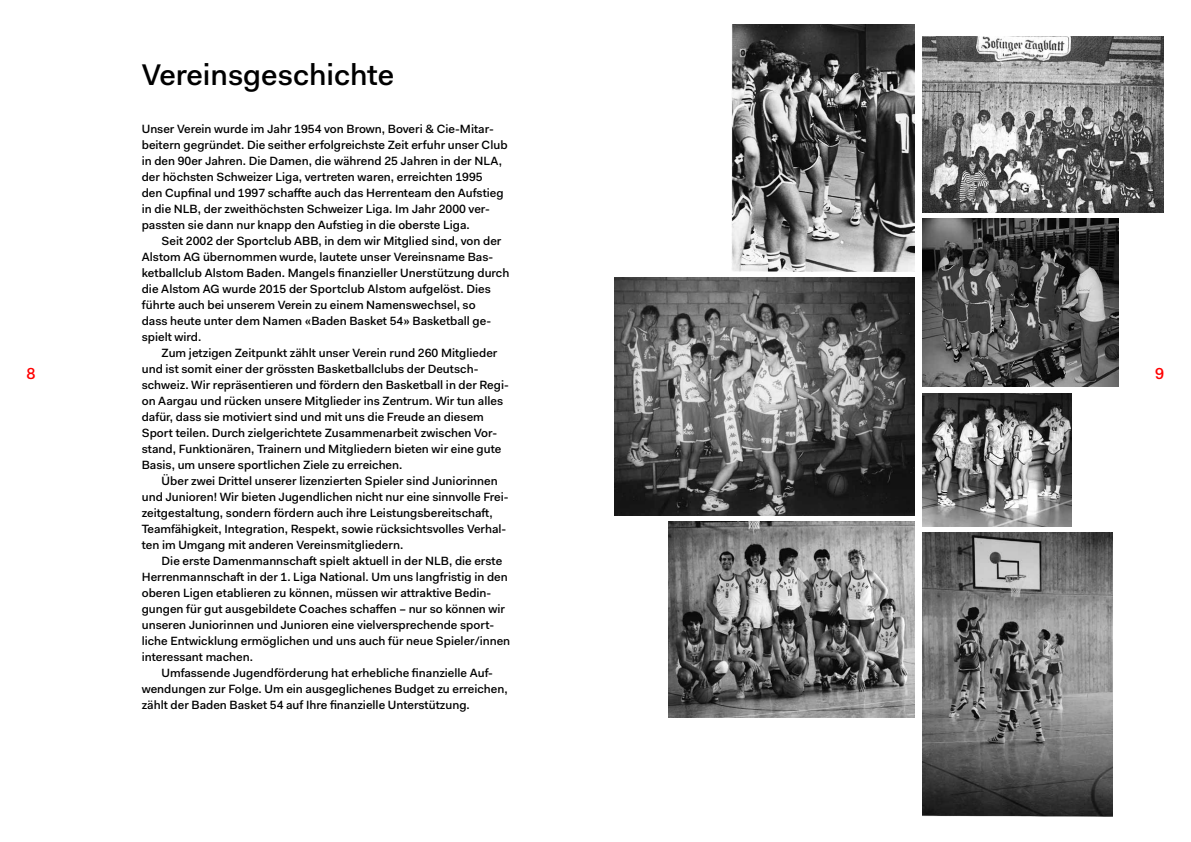
<style>
.page{position:relative;width:1191px;height:842px;background:#fff}
.page>*{position:absolute;margin:0;border:0;box-sizing:border-box;transform-origin:0 0}
.t1{font:500 30px "Fakt Pro";color:#000}
.t2{font:500 16px "Fakt Pro";color:#f00}
.t3{font:500 12px/16px "Fakt Pro";color:#000}
</style>
<div class="page">
<img style="left:731px;top:24px;width:183px;height:247px">
<img style="left:922px;top:532px;width:190px;height:285px">
<img style="left:922px;top:218px;width:196px;height:169px">
<img style="left:922px;top:37px;width:241px;height:175px">
<img style="left:614px;top:278px;width:300px;height:237px">
<img style="left:668px;top:522px;width:246px;height:196px">
<img style="left:922px;top:393px;width:149px;height:133px">
<h1 class="t1" style="left:142px;top:54px;width:254px">Vereinsgeschichte</h1>
<p class="t3" style="left:142px;top:121px;width:367px">Unser Verein wurde im Jahr 1954 von Brown, Boveri &amp; Cie-Mitar&shy;beitern gegründet. Die seither erfolgreichste Zeit erfuhr unser Club in den 90er Jahren. Die Damen, die während 25 Jahren in der NLA, der höchsten Schweizer Liga, vertreten waren, erreichten 1995<br>den Cupfinal und 1997 schaffte auch das Herrenteam den Aufstieg in die NLB, der zweithöchsten Schweizer Liga. Im Jahr 2000 ver&shy;passten sie dann nur knapp den Aufstieg in die oberste Liga.</p>
<p class="t3" style="left:142px;top:233px;width:369px;text-indent:20px">Seit 2002 der Sportclub ABB, in dem wir Mitglied sind, von der Alstom AG übernommen wurde, lautete unser Vereinsname Bas&shy;ketballclub Alstom Baden. Mangels finanzieller Unerstützung durch die Alstom AG wurde 2015 der Sportclub Alstom aufgelöst. Dies führte auch bei unserem Verein zu einem Namenswechsel, so<br>dass heute unter dem Namen «Baden Basket 54» Basketball ge&shy;spielt wird.</p>
<p class="t3" style="left:142px;top:345px;width:369px;text-indent:20px">Zum jetzigen Zeitpunkt zählt unser Verein rund 260 Mitglieder und ist somit einer der grössten Basketballclubs der Deutsch&shy;schweiz. Wir repräsentieren und fördern den Basketball in der Regi&shy;on Aargau und rücken unsere Mitglieder ins Zentrum. Wir tun alles dafür, dass sie motiviert sind und mit uns die Freude an diesem Sport teilen. Durch zielgerichtete Zusammenarbeit zwischen Vor&shy;stand, Funktionären, Trainern und Mitgliedern bieten wir eine gute Basis, um unsere sportlichen Ziele zu erreichen.</p>
<p class="t3" style="left:142px;top:473px;width:368px;text-indent:20px">Über zwei Drittel unserer lizenzierten Spieler sind Juniorinnen und Junioren! Wir bieten Jugendlichen nicht nur eine sinnvolle Frei&shy;zeitgestaltung, sondern fördern auch ihre Leistungsbereitschaft, Teamfähigkeit, Integration, Respekt, sowie rücksichtsvolles Verhal&shy;ten im Umgang mit anderen Vereinsmitgliedern.</p>
<p class="t3" style="left:142px;top:553px;width:370px;text-indent:20px">Die erste Damenmannschaft spielt aktuell in der NLB, die erste Herrenmannschaft in der 1. Liga National. Um uns langfristig in den oberen Ligen etablieren zu können, müssen wir attraktive Bedin&shy;gungen für gut ausgebildete Coaches schaffen – nur so können wir unseren Juniorinnen und Junioren eine vielversprechende sport&shy;liche Entwicklung ermöglichen und uns auch für neue Spieler/innen interessant machen.</p>
<p class="t3" style="left:142px;top:664px;width:367px;text-indent:20px">Umfassende Jugendförderung hat erhebliche finanzielle Auf&shy;wendungen zur Folge. Um ein ausgeglichenes Budget zu erreichen, zählt der Baden Basket 54 auf Ihre finanzielle Unterstützung.</p>
<h2 class="t2" style="left:27px;top:363px;width:11px">8</h2>
<h2 class="t2" style="left:1155px;top:363px;width:11px">9</h2>
</div>
